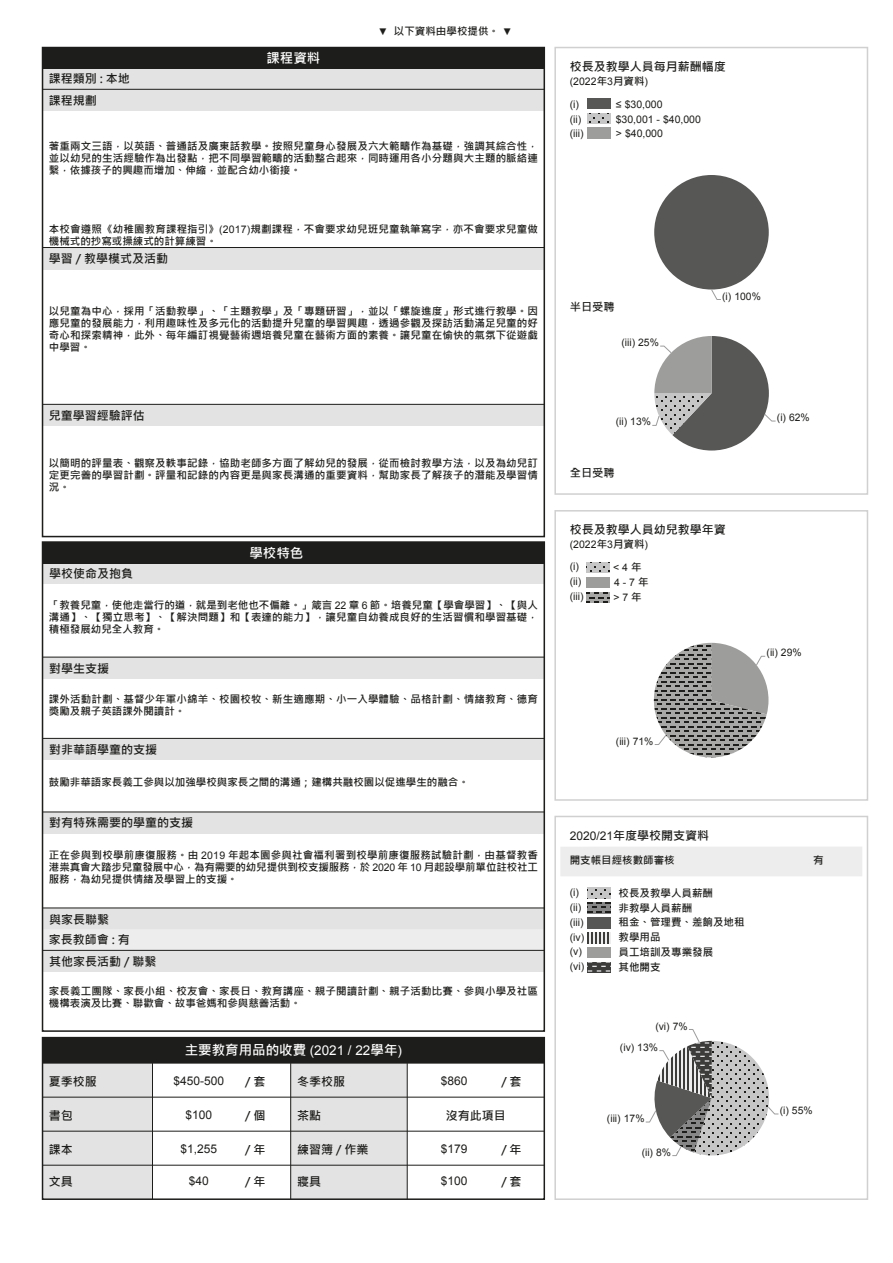
<style>
.page{position:relative;width:893px;height:1263px;background:#fff}
.page>*{position:absolute;margin:0;border:0;box-sizing:border-box;transform-origin:0 0}
.t1{font:700 13.5px "Microsoft Jheng Hei";color:#fff}
.t2{font:700 12px/20.9px "Microsoft Jheng Hei";color:#1d1d1b}
.t3{font:12px "Arial";color:#1d1d1b}
.t4{font:700 11.25px "Microsoft Jheng Hei";color:#1d1d1b}
.t5{font:700 10.5px/12px "Microsoft Jheng Hei";letter-spacing:.015em;color:#1d1d1b;text-align:justify}
.t6{font:10.5px "Arial";color:#1d1d1b}
.t7{font:10.35px "Arial";color:#1d1d1b}
.s1{font-family:"Arial";font-weight:400;font-size:9.75px}
.s2{font-family:"Arial";font-weight:400}
.s3{font-family:"Microsoft Jheng Hei";font-weight:700}
</style>
<div class="page">
<div style="left:560px;top:846px;width:302px;height:30px;background:#ededed"></div>
<img style="left:588px;top:917px;width:22px;height:11px">
<svg style="left:588px;top:962px;width:22px;height:11px"></svg>
<svg style="left:588px;top:932px;width:22px;height:11px"></svg>
<svg style="left:588px;top:903px;width:22px;height:10px"></svg>
<svg style="left:588px;top:888px;width:22px;height:10px"></svg>
<div style="left:554px;top:816px;width:314px;height:384px;border:2px solid #d0d0d0"></div>
<div style="left:554px;top:510px;width:314px;height:291px;border:2px solid #d0d0d0"></div>
<svg style="left:587px;top:592px;width:22px;height:11px"></svg>
<svg style="left:587px;top:562px;width:22px;height:11px"></svg>
<div style="left:554px;top:47px;width:314px;height:448px;border:2px solid #d0d0d0"></div>
<img style="left:587px;top:98px;width:23px;height:11px">
<svg style="left:587px;top:113px;width:23px;height:11px"></svg>
<svg style="left:654px;top:175px;width:115px;height:125px"></svg>
<svg style="left:652px;top:336px;width:124px;height:114px"></svg>
<svg style="left:653px;top:643px;width:115px;height:115px"></svg>
<svg style="left:645px;top:1029px;width:134px;height:127px"></svg>
<div style="left:291px;top:1063px;width:116px;height:136px;background:#e3e3e3"></div>
<div style="left:43px;top:1063px;width:109px;height:136px;background:#e3e3e3"></div>
<div style="left:42px;top:1037px;width:503px;height:163px;border:2px solid #1d1d1b"></div>
<hr style="left:43px;top:1097px;width:501px;height:1px;background:#1d1d1b">
<hr style="left:43px;top:1165px;width:501px;height:1px;background:#1d1d1b">
<hr style="left:43px;top:1131px;width:501px;height:1px;background:#1d1d1b">
<div style="left:43px;top:1037px;width:501px;height:26px;background:#1d1d1b"></div>
<hr style="left:43px;top:1063px;width:501px;height:1px;background:#1d1d1b">
<hr style="left:152px;top:1063px;width:1px;height:136px;background:#1d1d1b">
<hr style="left:290px;top:1063px;width:1px;height:136px;background:#1d1d1b">
<hr style="left:407px;top:1063px;width:1px;height:136px;background:#1d1d1b">
<div style="left:43px;top:657px;width:501px;height:22px;background:#e3e3e3"></div>
<hr style="left:43px;top:657px;width:501px;height:1px;background:#1d1d1b">
<div style="left:43px;top:908px;width:501px;height:21px;background:#e3e3e3"></div>
<div style="left:43px;top:929px;width:501px;height:21px;background:#ededed"></div>
<hr style="left:43px;top:907px;width:501px;height:1px;background:#1d1d1b">
<div style="left:43px;top:563px;width:501px;height:21px;background:#e3e3e3"></div>
<div style="left:43px;top:542px;width:501px;height:21px;background:#1d1d1b"></div>
<div style="left:43px;top:950px;width:501px;height:22px;background:#e3e3e3"></div>
<hr style="left:43px;top:950px;width:501px;height:1px;background:#1d1d1b">
<div style="left:43px;top:738px;width:501px;height:22px;background:#e3e3e3"></div>
<hr style="left:43px;top:738px;width:501px;height:1px;background:#1d1d1b">
<div style="left:43px;top:812px;width:501px;height:21px;background:#e3e3e3"></div>
<hr style="left:43px;top:811px;width:501px;height:1px;background:#1d1d1b">
<div style="left:42px;top:541px;width:503px;height:491px;border:2px solid #1d1d1b"></div>
<div style="left:43px;top:248px;width:501px;height:21px;background:#e3e3e3"></div>
<hr style="left:43px;top:247px;width:501px;height:1px;background:#1d1d1b">
<div style="left:43px;top:405px;width:501px;height:21px;background:#e3e3e3"></div>
<hr style="left:43px;top:404px;width:501px;height:1px;background:#1d1d1b">
<div style="left:43px;top:89px;width:501px;height:22px;background:#e3e3e3"></div>
<div style="left:43px;top:68px;width:501px;height:21px;background:#e3e3e3"></div>
<hr style="left:43px;top:89px;width:501px;height:1px;background:#1d1d1b">
<div style="left:43px;top:48px;width:501px;height:21px;background:#1d1d1b"></div>
<div style="left:42px;top:47px;width:503px;height:490px;border:2px solid #1d1d1b"></div>
<p class="t2" style="left:49px;top:69px;width:83px">課程類別 : 本地</p>
<p class="t2" style="left:49px;top:90px;width:50px">課程規劃</p>
<p class="t1" style="left:266px;top:50px;width:55px">課程資料</p>
<p class="t5" style="left:378px;top:25px;width:135px"><span class="s1">▼</span> 以下資料由學校提供。 <span class="s1">▼</span></p>
<p class="t5" style="left:49px;top:140px;width:491px">著重兩文三語，以英語、普通話及廣東話教學。按照兒童身心發展及六大範疇作為基礎，強調其綜合性，並以幼兒的生活經驗作為出發點，把不同學習範疇的活動整合起來，同時運用各小分題與大主題的脈絡連繫，依據孩子的興趣而增加、伸縮，並配合幼小銜接。</p>
<p class="t5" style="left:49px;top:223px;width:490px">本校會遵照《幼稚園教育課程指引》<span class="s2">(2017)</span>規劃課程，不會要求幼兒班兒童執筆寫字，亦不會要求兒童做機械式的抄寫或操練式的計算練習。</p>
<p class="t2" style="left:49px;top:248px;width:121px">學習 / 教學模式及活動</p>
<p class="t5" style="left:49px;top:305px;width:491px">以兒童為中心，採用「活動教學」、「主題教學」及「專題研習」，並以「螺旋進度」形式進行教學。因應兒童的發展能力，利用趣味性及多元化的活動提升兒童的學習興趣，透過參觀及探訪活動滿足兒童的好奇心和探索精神，此外、每年編訂視覺藝術週培養兒童在藝術方面的素養。讓兒童在愉快的氣氛下從遊戲中學習。</p>
<p class="t2" style="left:49px;top:405px;width:98px">兒童學習經驗評估</p>
<p class="t5" style="left:49px;top:457px;width:491px">以簡明的評量表、觀察及軼事記錄，協助老師多方面了解幼兒的發展，從而檢討教學方法，以及為幼兒訂定更完善的學習計劃。評量和記錄的內容更是與家長溝通的重要資料，幫助家長了解孩子的潛能及學習情況。</p>
<p class="t2" style="left:49px;top:563px;width:85px">學校使命及抱負</p>
<p class="t1" style="left:249px;top:545px;width:55px">學校特色</p>
<p class="t5" style="left:49px;top:599px;width:491px">「教養兒童，使他走當行的道，就是到老他也不偏離。」箴言 <span class="s2">22</span> 章 <span class="s2">6</span> 節。培養兒童【學會學習】、【與人溝通】、【獨立思考】、【解決問題】和【表達的能力】，讓兒童自幼養成良好的生活習慣和學習基礎，積極發展幼兒全人教育。</p>
<p class="t2" style="left:49px;top:658px;width:62px">對學生支援</p>
<p class="t5" style="left:49px;top:693px;width:491px">課外活動計劃、基督少年軍小綿羊、校園校牧、新生適應期、小一入學體驗、品格計劃、情緒教育、德育獎勵及親子英語課外閱讀計。</p>
<p class="t2" style="left:49px;top:739px;width:109px">對非華語學童的支援</p>
<p class="t5" style="left:49px;top:776px;width:421px">鼓勵非華語家長義工參與以加強學校與家長之間的溝通；建構共融校園以促進學生的融合。</p>
<p class="t2" style="left:49px;top:813px;width:145px">對有特殊需要的學童的支援</p>
<p class="t5" style="left:49px;top:849px;width:490px">正在參與到校學前康復服務。由 <span class="s2">2019</span> 年起本園參與社會福利署到校學前康復服務試驗計劃，由基督教香港祟真會大踏步兒童發展中心，為有需要的幼兒提供到校支援服務，於 <span class="s2">2020</span> 年 <span class="s2">10</span> 月起設學前單位註校社工服務，為幼兒提供情緒及學習上的支援。</p>
<p class="t2" style="left:49px;top:909px;width:83px">與家長聯繫<br>家長教師會 : 有</p>
<p class="t2" style="left:49px;top:951px;width:109px">其他家長活動 / 聯繫</p>
<p class="t5" style="left:49px;top:985px;width:491px">家長義工團隊、家長小組、校友會、家長日、教育講座、親子閱讀計劃、親子活動比賽、參與小學及社區機構表演及比賽、聯歡會、故事爸媽和參與慈善活動。</p>
<p class="t1" style="left:185px;top:1042px;width:219px">主要教育用品的收費 <span class="s2">(2021 / 22</span>學年<span class="s2">)</span></p>
<p class="t2" style="left:245px;top:1071px;width:22px">/ 套</p>
<p class="t2" style="left:245px;top:1105px;width:22px">/ 個</p>
<p class="t2" style="left:245px;top:1139px;width:22px">/ 年</p>
<p class="t2" style="left:501px;top:1139px;width:22px">/ 年</p>
<p class="t2" style="left:49px;top:1071px;width:50px">夏季校服</p>
<p class="t2" style="left:297px;top:1071px;width:49px">冬季校服</p>
<p class="t2" style="left:49px;top:1105px;width:25px">書包</p>
<p class="t2" style="left:297px;top:1105px;width:25px">茶點</p>
<p class="t2" style="left:49px;top:1139px;width:25px">課本</p>
<p class="t2" style="left:297px;top:1139px;width:73px">練習簿 / 作業</p>
<p class="t2" style="left:49px;top:1171px;width:25px">文具</p>
<p class="t2" style="left:297px;top:1171px;width:25px">寢具</p>
<p class="t2" style="left:501px;top:1071px;width:22px">/ 套</p>
<p class="t3" style="left:174px;top:1073px;width:52px">$450-500</p>
<p class="t3" style="left:186px;top:1107px;width:28px">$100</p>
<p class="t3" style="left:181px;top:1141px;width:38px">$1,255</p>
<p class="t3" style="left:441px;top:1073px;width:28px">$860</p>
<p class="t2" style="left:446px;top:1105px;width:61px">沒有此項目</p>
<p class="t3" style="left:441px;top:1141px;width:28px">$179</p>
<p class="t2" style="left:245px;top:1171px;width:22px">/ 年</p>
<p class="t2" style="left:501px;top:1171px;width:22px">/ 套</p>
<p class="t3" style="left:189px;top:1173px;width:22px">$40</p>
<p class="t3" style="left:441px;top:1173px;width:28px">$100</p>
<p class="t2" style="left:570px;top:56px;width:157px">校長及教學人員每月薪酬幅度</p>
<p class="t6" style="left:570px;top:74px;width:80px">(2022<span class="s3">年</span>3<span class="s3">月資料</span>)</p>
<p class="t6" style="left:570px;top:97px;width:11px">(i)</p>
<p class="t6" style="left:616px;top:97px;width:48px">≤ $30,000</p>
<p class="t6" style="left:570px;top:127px;width:15px">(iii)</p>
<p class="t6" style="left:616px;top:127px;width:48px">&gt; $40,000</p>
<p class="t6" style="left:570px;top:112px;width:13px">(ii)</p>
<p class="t6" style="left:616px;top:112px;width:87px">$30,001 - $40,000</p>
<p class="t4" style="left:570px;top:300px;width:46px">半日受聘</p>
<p class="t7" style="left:621px;top:336px;width:39px">(iii) 25%</p>
<p class="t7" style="left:722px;top:289px;width:40px">(i) 100%</p>
<p class="t7" style="left:616px;top:415px;width:37px">(ii) 13%</p>
<p class="t7" style="left:777px;top:411px;width:34px">(i) 62%</p>
<p class="t4" style="left:570px;top:466px;width:46px">全日受聘</p>
<p class="t2" style="left:570px;top:519px;width:157px">校長及教學人員幼兒教學年資</p>
<p class="t6" style="left:570px;top:537px;width:80px">(2022<span class="s3">年</span>3<span class="s3">月資料</span>)</p>
<p class="t6" style="left:570px;top:575px;width:13px">(ii)</p>
<p class="t6" style="left:614px;top:575px;width:36px">4 - 7 <span class="s3">年</span></p>
<p class="t6" style="left:570px;top:590px;width:15px">(iii)</p>
<p class="t6" style="left:613px;top:590px;width:30px">&gt; 7 <span class="s3">年</span></p>
<p class="t6" style="left:570px;top:560px;width:11px">(i)</p>
<p class="t6" style="left:613px;top:560px;width:30px">&lt; 4 <span class="s3">年</span></p>
<p class="t7" style="left:616px;top:734px;width:39px">(iii) 71%</p>
<p class="t7" style="left:766px;top:646px;width:37px">(ii) 29%</p>
<p class="t2" style="left:570px;top:825px;width:141px"><span class="s2">2020/21</span>年度學校開支資料</p>
<p class="t5" style="left:570px;top:854px;width:106px">開支帳目經核數師審核</p>
<p class="t6" style="left:570px;top:885px;width:11px">(i)</p>
<p class="t5" style="left:619px;top:887px;width:96px">校長及教學人員薪酬</p>
<p class="t6" style="left:570px;top:900px;width:13px">(ii)</p>
<p class="t5" style="left:619px;top:902px;width:75px">非教學人員薪酬</p>
<p class="t6" style="left:570px;top:915px;width:15px">(iii)</p>
<p class="t5" style="left:619px;top:916px;width:127px">租金、管理費、差餉及地租</p>
<p class="t6" style="left:570px;top:945px;width:14px">(v)</p>
<p class="t5" style="left:619px;top:946px;width:96px">員工培訓及專業發展</p>
<p class="t6" style="left:570px;top:959px;width:16px">(vi)</p>
<p class="t5" style="left:619px;top:961px;width:43px">其他開支</p>
<p class="t6" style="left:570px;top:930px;width:16px">(iv)</p>
<p class="t5" style="left:619px;top:931px;width:43px">教學用品</p>
<p class="t7" style="left:655px;top:1019px;width:34px">(vi) 7%</p>
<p class="t7" style="left:620px;top:1040px;width:40px">(iv) 13%</p>
<p class="t7" style="left:607px;top:1112px;width:39px">(iii) 17%</p>
<p class="t7" style="left:642px;top:1145px;width:31px">(ii) 8%</p>
<p class="t5" style="left:813px;top:854px;width:12px">有</p>
<p class="t7" style="left:780px;top:1104px;width:34px">(i) 55%</p>
</div>
